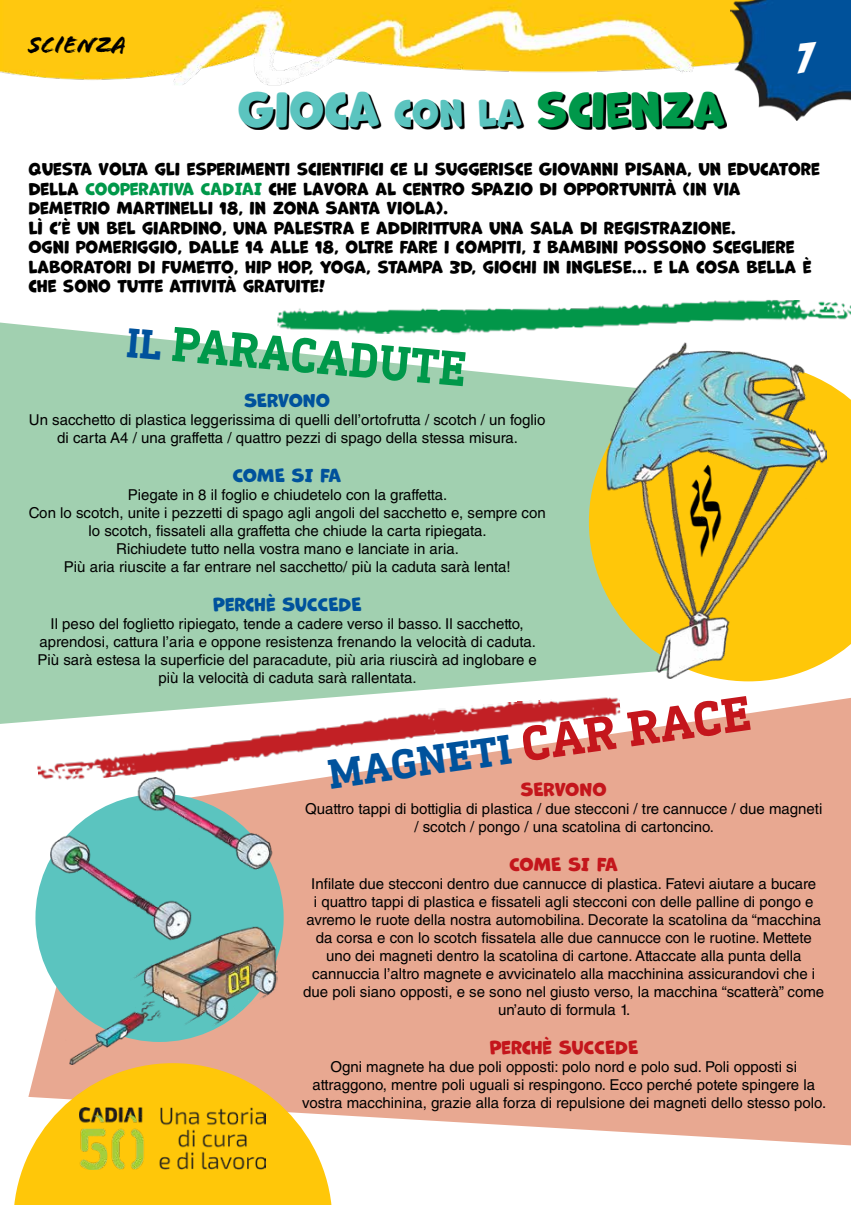
<style>
.page{position:relative;width:851px;height:1205px;background:#fff}
.page>*{position:absolute;margin:0;border:0;box-sizing:border-box;transform-origin:0 0}
.t1{font:700 50px "DIN Next Slab Pro";color:#00984a;scale:.93 1}
.t2{font:45px "Marvin Round";color:#00984a}
.t3{font:700 42.5px "DIN Next Slab Pro";color:#00529c}
.t4{font:42.5px "Bada Boom BB";color:#fff}
.t5{font:25px "Flood Std";color:#000}
.t6{font:17.5px "Marvin Round";color:#00529c}
.t7{font:17.5px "Marvin Round";color:#c4161c}
.t8{font:16.25px/19.5px "Marvin Round";color:#000}
.t9{font:15px/18px "Helvetica LT Std";color:#000;text-align:center}
.s1{color:#5bc4bf}
.s2{font-size:35px;color:#5bc4bf}
.s3{color:#00984a}
.s4{font-size:42.5px;color:#00529c}
.s5{font-size:50px;color:#c4161c}
</style>
<div class="page">
<img style="left:0;top:0;width:730px;height:85px">
<img style="left:730px;top:0;width:120px;height:120px">
<svg style="left:0;top:322px;width:759px;height:402px;fill:#a1d0b0"></svg>
<div style="left:28px;top:698px;width:822px;height:447px;background:#e8a891"></div>
<img style="left:35px;top:692px;width:587px;height:91px">
<img style="left:277px;top:299px;width:573px;height:43px">
<svg style="left:241px;top:93px;width:485px;height:37px"></svg>
<svg style="left:588px;top:362px;width:262px;height:319px;fill:#ffc709"></svg>
<img style="left:606px;top:342px;width:220px;height:337px">
<svg style="left:53px;top:1063px;width:279px;height:142px;fill:#ffc709"></svg>
<img style="left:80px;top:1107px;width:186px;height:62px">
<img style="left:50px;top:778px;width:227px;height:287px">
<img style="left:14px;top:881px;width:39px;height:324px">
<h3 class="t5" style="left:28px;top:30px;width:99px">SCIENZA</h3>
<h3 class="t4" style="left:797px;top:35px;width:17px">7</h3>
<h2 class="t2" style="left:237px;top:84px;width:489px"><span class="s1">GIOCA</span> <span class="s2">CON LA</span> SCIENZA</h2>
<p class="t8" style="left:28px;top:160px;width:792px">QUESTA VOLTA GLI ESPERIMENTI SCIENTIFICI CE LI SUGGERISCE GIOVANNI PISANA, UN EDUCATORE DELLA <span class="s3">COOPERATIVA CADIAI</span> CHE LAVORA AL CENTRO SPAZIO DI OPPORTUNITÀ (IN VIA DEMETRIO MARTINELLI 18, IN ZONA SANTA VIOLA).<br>LÌ C’È UN BEL GIARDINO, UNA PALESTRA E ADDIRITTURA UNA SALA DI REGISTRAZIONE.<br>OGNI POMERIGGIO, DALLE 14 ALLE 18, OLTRE FARE I COMPITI, I BAMBINI POSSONO SCEGLIERE LABORATORI DI FUMETTO, HIP HOP, YOGA, STAMPA 3D, GIOCHI IN INGLESE… E LA COSA BELLA È CHE SONO TUTTE ATTIVITÀ GRATUITE!</p>
<h1 class="t1" style="left:130px;top:311px;width:367px;rotate:5deg"><span class="s4">IL</span> PARACADUTE</h1>
<p class="t6" style="left:244px;top:391px;width:87px">SERVONO</p>
<p class="t9" style="left:29px;top:411px;width:518px">Un sacchetto di plastica leggerissima di quelli dell’ortofrutta / scotch / un foglio di carta A4 / una graffetta / quattro pezzi di spago della stessa misura.</p>
<p class="t6" style="left:233px;top:466px;width:110px">COME SI FA</p>
<p class="t9" style="left:29px;top:486px;width:518px">Piegate in 8 il foglio e chiudetelo con la graffetta.<br>Con lo scotch, unite i pezzetti di spago agli angoli del sacchetto e, sempre con lo scotch, fissateli alla graffetta che chiude la carta ripiegata.<br>Richiudete tutto nella vostra mano e lanciate in aria.<br>Più aria riuscite a far entrare nel sacchetto/ più la caduta sarà lenta!</p>
<p class="t6" style="left:213px;top:595px;width:150px">PERCHÈ SUCCEDE</p>
<p class="t9" style="left:37px;top:615px;width:501px">Il peso del foglietto ripiegato, tende a cadere verso il basso. Il sacchetto, aprendosi, cattura l’aria e oppone resistenza frenando la velocità di caduta.<br>Più sarà estesa la superficie del paracadute, più aria riuscirà ad inglobare e più la velocità di caduta sarà rallentata.</p>
<h3 class="t3" style="left:325px;top:750px;width:428px;rotate:-8deg">MAGNETI <span class="s5">CAR RACE</span></h3>
<p class="t7" style="left:521px;top:780px;width:87px">SERVONO</p>
<p class="t9" style="left:305px;top:800px;width:519px">Quattro tappi di bottiglia di plastica / due stecconi / tre cannucce / due magneti / scotch / pongo / una scatolina di cartoncino.</p>
<p class="t7" style="left:509px;top:855px;width:110px">COME SI FA</p>
<p class="t9" style="left:303px;top:875px;width:522px">Infilate due stecconi dentro due cannucce di plastica. Fatevi aiutare a bucare<br>i quattro tappi di plastica e fissateli agli stecconi con delle palline di pongo e avremo le ruote della nostra automobilina. Decorate la scatolina da “macchina da corsa e con lo scotch fissatela alle due cannucce con le ruotine. Mettete uno dei magneti dentro la scatolina di cartone. Attaccate alla punta della cannuccia l’altro magnete e avvicinatelo alla macchinina assicurandovi che i due poli siano opposti, e se sono nel giusto verso, la macchina “scatterà” come un’auto di formula 1.</p>
<p class="t7" style="left:489px;top:1038px;width:150px">PERCHÈ SUCCEDE</p>
<p class="t9" style="left:302px;top:1058px;width:525px">Ogni magnete ha due poli opposti: polo nord e polo sud. Poli opposti si attraggono, mentre poli uguali si respingono. Ecco perché potete spingere la vostra macchinina, grazie alla forza di repulsione dei magneti dello stesso polo.</p>
</div>
